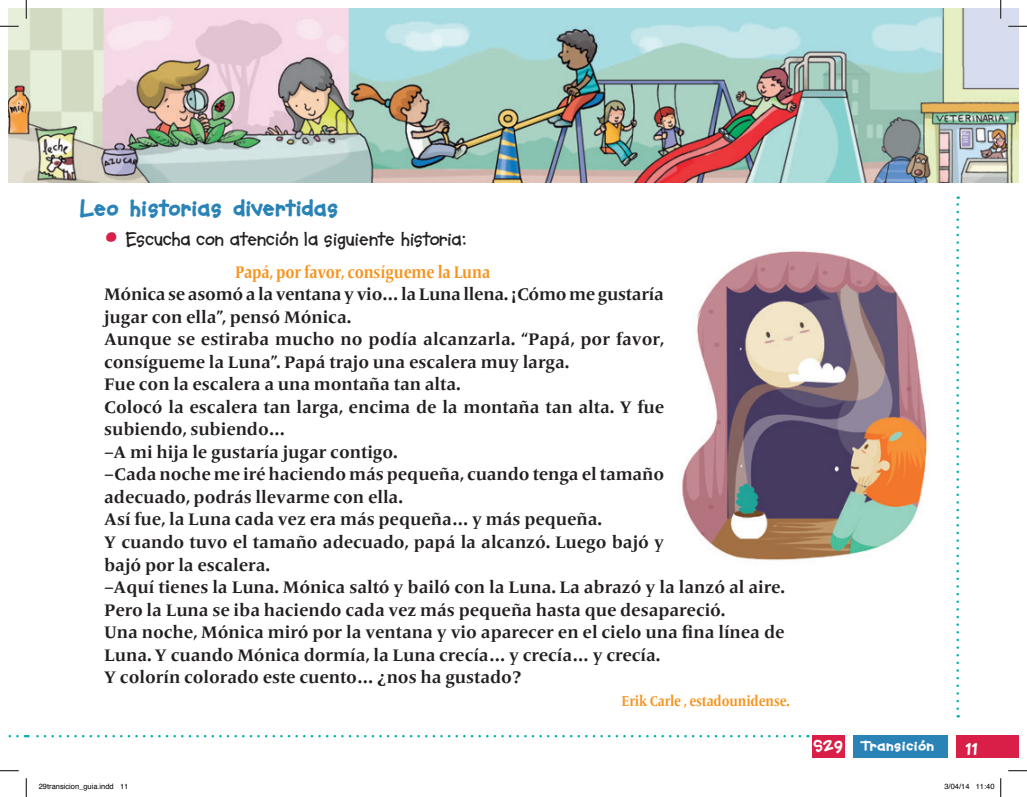
<style>
.page{position:relative;width:1027px;height:797px;background:#fff}
.page>*{position:absolute;margin:0;border:0;box-sizing:border-box;transform-origin:0 0}
.t1{font:800 25px "Soupbone OT";letter-spacing:-.005em;color:#2a83b7}
.t2{font:700 20px "Soupbone OT";letter-spacing:-.005em;color:#231f20}
.t3{font:700 17.5px/22.5px "Frutiger Serif LT Pro";letter-spacing:-.005em;color:#231f20}
.t4{font:700 condensed 17.5px "Frutiger Serif LT Pro";letter-spacing:-.005em;color:#f7931d}
.t5{font:800 17.5px "Soupbone OT";color:#fff}
.t6{font:700 condensed 15px "Frutiger Serif LT Pro";letter-spacing:-.005em;color:#f7931d}
.t7{font:800 15px "Soupbone OT";letter-spacing:.02em;color:#fff;scale:1.1 1}
.t8{font:7.5px "Helvetica";color:#000}
.s1{color:#d91e47}
.s2{font-size:17.5px}
</style>
<div class="page">
<img style="left:9px;top:9px;width:1009px;height:173px">
<div style="left:956px;top:735px;width:62px;height:22px;background:#d91e47"></div>
<svg style="left:956px;top:196px;width:3px;height:512px"></svg>
<svg style="left:25px;top:735px;width:775px;height:2px"></svg>
<div style="left:853px;top:735px;width:95px;height:22px;background:#2a83b7"></div>
<div style="left:812px;top:735px;width:32px;height:22px;background:#d91e47"></div>
<img style="left:682px;top:251px;width:245px;height:309px">
<svg style="left:0;top:25px;width:19px;height:2px"></svg>
<svg style="left:1008px;top:25px;width:19px;height:2px"></svg>
<svg style="left:0;top:770px;width:19px;height:1px"></svg>
<svg style="left:1008px;top:770px;width:19px;height:1px"></svg>
<svg style="left:25px;top:0;width:2px;height:19px"></svg>
<svg style="left:25px;top:778px;width:2px;height:19px"></svg>
<svg style="left:1000px;top:0;width:1px;height:19px"></svg>
<svg style="left:1000px;top:778px;width:1px;height:19px"></svg>
<h1 class="t1" style="left:79px;top:193px;width:260px">Leo historias divertidas</h1>
<p class="t2" style="left:104px;top:227px;width:364px"><span class="s1">•</span> Escucha con atención la siguiente historia:</p>
<p class="t4" style="left:235px;top:261px;width:256px">Papá, por favor, consígueme la Luna</p>
<p class="t3" style="left:104px;top:283px;width:682px">Mónica se asomó a la ventana y vio… la Luna llena. ¡Cómo me gustaría<br>jugar con ella”, pensó Mónica.<br>Aunque se estiraba mucho no podía alcanzarla. “Papá, por favor,<br>consígueme la Luna”. Papá trajo una escalera muy larga.<br>Fue con la escalera a una montaña tan alta.<br>Colocó la escalera tan larga, encima de la montaña tan alta. Y fue<br>subiendo, subiendo…<br>–A mi hija le gustaría jugar contigo.<br>–Cada noche me iré haciendo más pequeña, cuando tenga el tamaño<br>adecuado, podrás llevarme con ella.<br>Así fue, la Luna cada vez era más pequeña… y más pequeña.<br>Y cuando tuvo el tamaño adecuado, papá la alcanzó. Luego bajó y<br>bajó por la escalera.<br>–Aquí tienes la Luna. Mónica saltó y bailó con la Luna. La abrazó y la lanzó al aire.<br>Pero la Luna se iba haciendo cada vez más pequeña hasta que desapareció.<br>Una noche, Mónica miró por la ventana y vio aparecer en el cielo una fina línea de Luna. Y cuando Mónica dormía, la Luna crecía… y crecía… y crecía.<br>Y colorín colorado este cuento… ¿nos ha gustado?</p>
<p class="t6" style="left:622px;top:691px;width:170px">Erik Carle , estadounidense.</p>
<p class="t7" style="left:813px;top:737px;width:112px"><span class="s2">S29</span> Transición</p>
<p class="t5" style="left:965px;top:737px;width:14px">11</p>
<p class="t8" style="left:39px;top:781px;width:91px">29transicion_guia.indd 11</p>
<p class="t8" style="left:944px;top:781px;width:52px">3/04/14 11:40</p>
</div>
